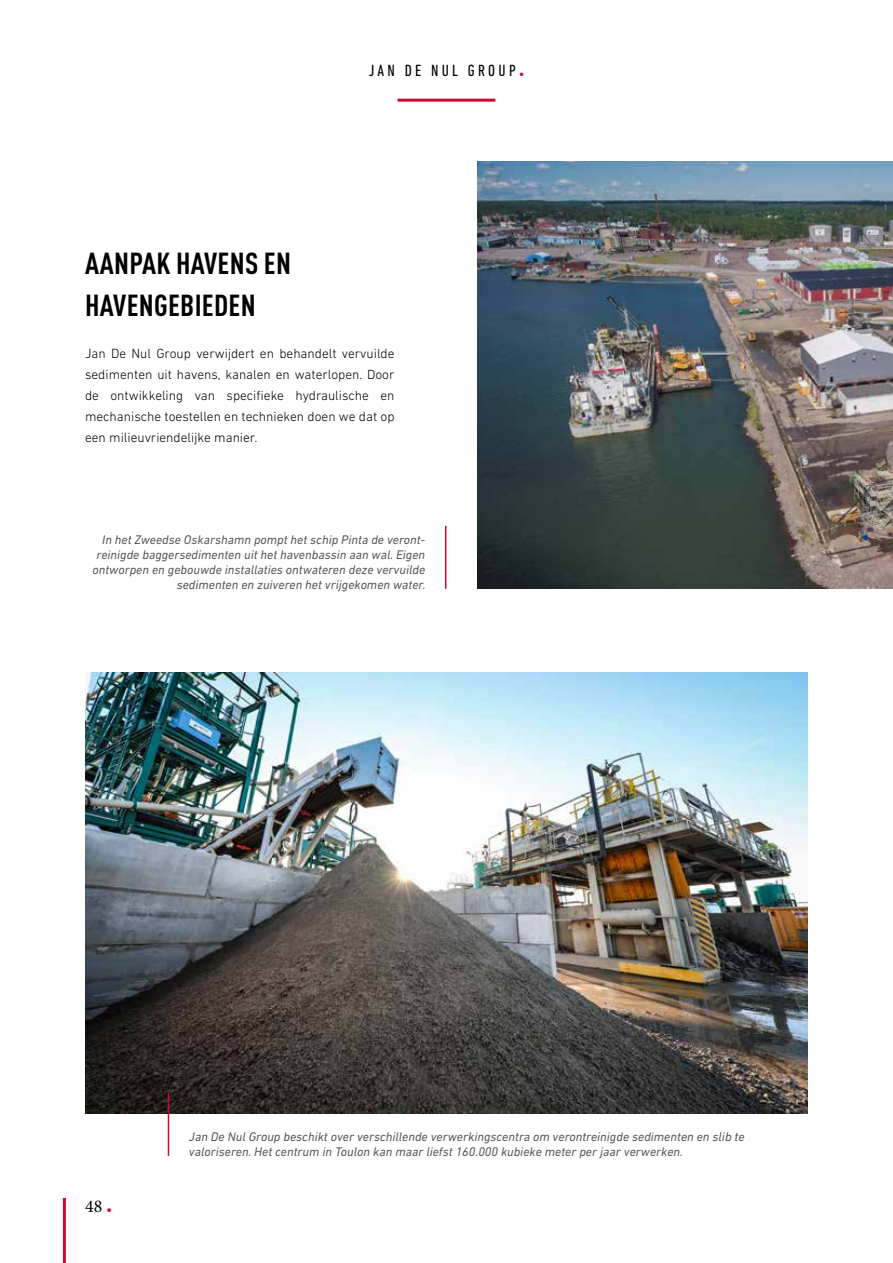
<style>
.page{position:relative;width:893px;height:1263px;background:#fff}
.page>*{position:absolute;margin:0;border:0;box-sizing:border-box;transform-origin:0 0}
.t1{font:700 condensed 30px/42px "DIN Pro";letter-spacing:.01em;color:#000}
.t2{font:18px "Minion Pro";color:#000}
.t3{font:condensed 16.5px "DIN Next LT Pro";letter-spacing:.2em;color:#000}
.t4{font:300 13.5px/21px "DIN Next LT Pro";color:#000;text-align:justify}
.t5{font:italic 12.75px/15px "DIN Next LT Pro";color:#575756;text-align:right}
.s1{font-family:"DIN Pro";font-weight:900;font-stretch:normal;color:#cc0935}
.s2{font-family:"DIN Pro";font-weight:900;color:#cc0935}
</style>
<div class="page">
<img style="left:85px;top:673px;width:723px;height:441px">
<img style="left:477px;top:162px;width:416px;height:427px">
<hr style="left:445px;top:526px;width:1px;height:63px;background:#cc0935">
<hr style="left:168px;top:1093px;width:1px;height:63px;background:#cc0935">
<hr style="left:63px;top:1198px;width:3px;height:65px;background:#cc0935">
<hr style="left:398px;top:99px;width:97px;height:3px;background:#cc0935">
<p class="t3" style="left:369px;top:61px;width:157px">JAN DE NUL GROUP<span class="s1">.</span></p>
<h1 class="t1" style="left:85px;top:240px;width:207px">AANPAK HAVENS EN<br>HAVENGEBIEDEN</h1>
<p class="t4" style="left:85px;top:343px;width:311px">Jan De Nul Group verwijdert en behandelt vervuilde sedimenten uit havens, kanalen en waterlopen. Door de ontwikkeling van specifieke hydraulische en mechanische toestellen en technieken doen we dat op een milieuvriendelijke manier.</p>
<p class="t5" style="left:92px;top:532px;width:335px">In het Zweedse Oskarshamn pompt het schip Pinta de veront&shy;reinigde baggersedimenten uit het havenbassin aan wal. Eigen ontworpen en gebouwde installaties ontwateren deze vervuilde sedimenten en zuiveren het vrijgekomen water.</p>
<h2 class="t2" style="left:85px;top:1194px;width:28px">48 <span class="s2">.</span></h2>
<p class="t5" style="left:189px;top:1129px;width:557px;text-align:left">Jan De Nul Group beschikt over verschillende verwerkingscentra om verontreinigde sedimenten en slib te valoriseren. Het centrum in Toulon kan maar liefst 160.000 kubieke meter per jaar verwerken.</p>
</div>
